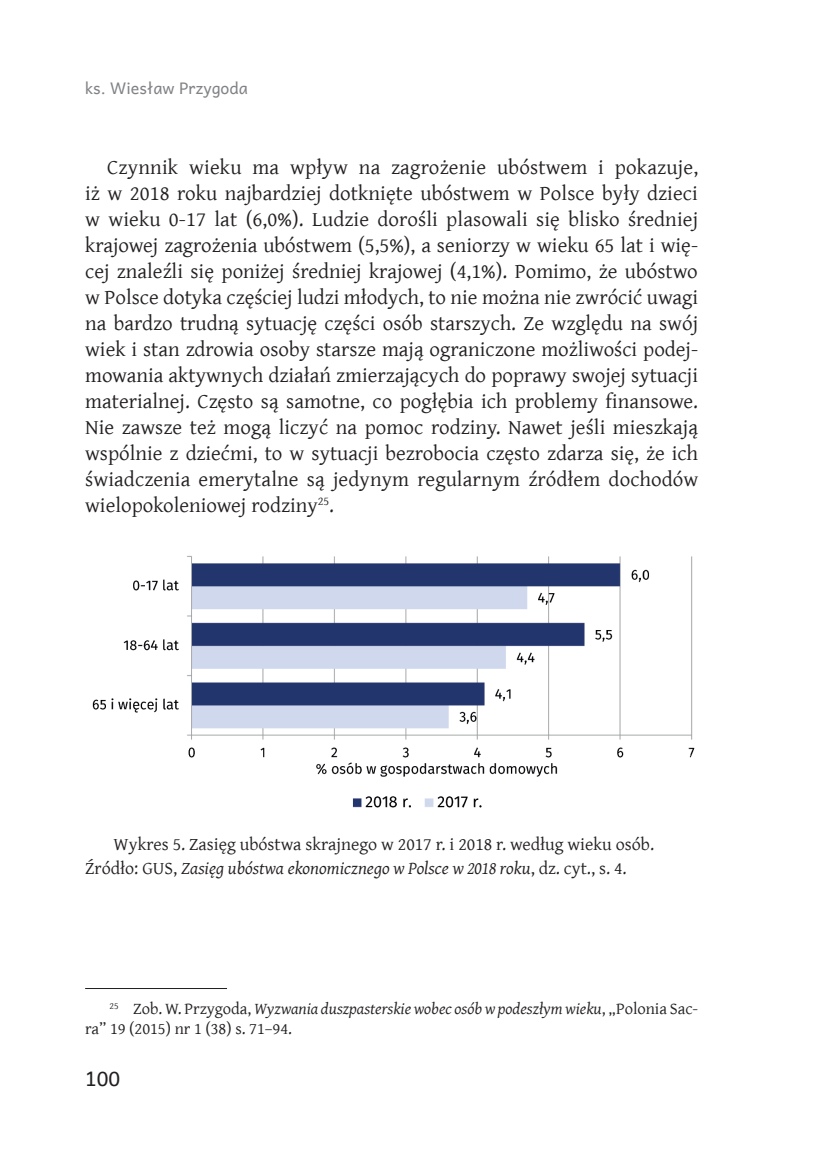
<style>
.page{position:relative;width:823px;height:1163px;background:#fff}
.page>*{position:absolute;margin:0;border:0;box-sizing:border-box;transform-origin:0 0}
.t1{font:21px/26px "Gentium Plus";color:#231f20;text-align:justify}
.t2{font:20px "Andika";color:#231f20}
.t3{font:18px/24px "Gentium Plus";color:#231f20}
.t4{font:16.6px/20px "Gentium Plus";color:#231f20}
.t5{font:16px "Andika";color:#808285}
.s1{font-style:italic}
</style>
<div class="page">
<hr style="left:85px;top:988px;width:142px;height:1px;background:#231f20">
<img style="left:92px;top:555px;width:603px;height:253px">
<p class="t5" style="left:85px;top:79px;width:164px">ks. Wiesław Przygoda</p>
<p class="t1" style="left:85px;top:152px;width:614px;text-indent:22px">Czynnik wieku ma wpływ na zagrożenie ubóstwem i pokazuje, iż w 2018 roku najbardziej dotknięte ubóstwem w Polsce były dzieci w wieku 0-17 lat (6,0%). Ludzie dorośli plasowali się blisko średniej krajowej zagrożenia ubóstwem (5,5%), a seniorzy w wieku 65 lat i wię&shy;cej znaleźli się poniżej średniej krajowej (4,1%). Pomimo, że ubóstwo w Polsce dotyka częściej ludzi młodych, to nie można nie zwrócić uwagi na bardzo trudną sytuację części osób starszych. Ze względu na swój wiek i stan zdrowia osoby starsze mają ograniczone możliwości podej&shy;mowania aktywnych działań zmierzających do poprawy swojej sytuacji materialnej. Często są samotne, co pogłębia ich problemy finansowe.<br>Nie zawsze też mogą liczyć na pomoc rodziny. Nawet jeśli mieszkają wspólnie z dziećmi, to w sytuacji bezrobocia często zdarza się, że ich świadczenia emerytalne są jedynym regularnym źródłem dochodów wielopokoleniowej rodziny<sup>25</sup>.</p>
<p class="t3" style="left:85px;top:831px;width:570px;text-indent:28px">Wykres 5. Zasięg ubóstwa skrajnego w 2017 r. i 2018 r. według wieku osób.<br>Źródło: GUS, <span class="s1">Zasięg ubóstwa ekonomicznego w Polsce w 2018 roku</span>, dz. cyt., s. 4.</p>
<p class="t4" style="left:85px;top:997px;width:614px;text-indent:24px"><sup>25</sup> Zob. W. Przygoda, <span class="s1">Wyzwania duszpasterskie wobec osób w podeszłym wieku</span>, „Polonia Sac&shy;ra” 19 (2015) nr 1 (38) s. 71–94.</p>
<p class="t2" style="left:85px;top:1067px;width:37px">100</p>
</div>
